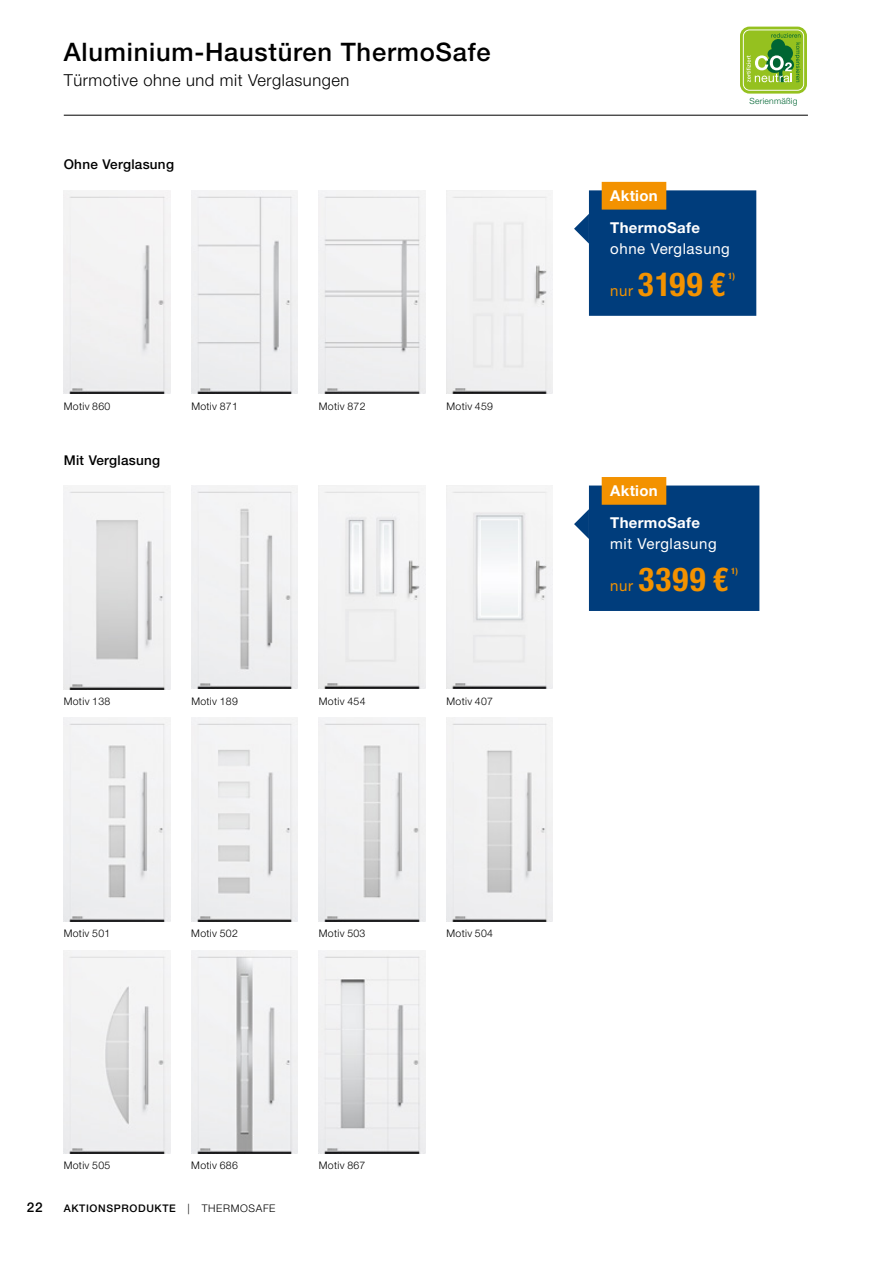
<style>
.page{position:relative;width:893px;height:1263px;background:#fff}
.page>*{position:absolute;margin:0;border:0;box-sizing:border-box;transform-origin:0 0}
.t1{font:700 condensed 33px "Hoermann Helvetica Neue";letter-spacing:.04em;color:#f39200}
.t2{font:500 25.5px "Hoermann Helvetica Neue";letter-spacing:.03em;color:#000}
.t3{font:300 16.5px "Hoermann Helvetica Neue";letter-spacing:.03em;color:#000}
.t4{font:700 15px "Hoermann Helvetica Neue";letter-spacing:.02em;color:#fff}
.t5{font:15px "Hoermann Helvetica Neue Rm";letter-spacing:.04em;color:#fff}
.t6{font:500 13.5px "Hoermann Helvetica Neue";letter-spacing:.02em;color:#000}
.t7{font:300 10.5px "Hoermann Helvetica Neue";letter-spacing:.03em;color:#000}
.t8{font:500 10.5px "Hoermann Helvetica Neue";letter-spacing:.06em;color:#000}
.t9{font:700 condensed 8.7px "Hoermann Helvetica Neue";color:#f39200}
.t10{font:300 8.55px "Hoermann Helvetica Neue";letter-spacing:.03em;color:#006533}
.s1{font-weight:300}
.s2{font-family:"Hoermann Helvetica Neue Rm";font-weight:400;font-stretch:normal;font-size:15px}
</style>
<div class="page">
<div style="left:64px;top:190px;width:106px;height:204px;background:#f2f1f2"></div>
<img style="left:64px;top:486px;width:106px;height:203px">
<img style="left:191px;top:190px;width:107px;height:204px">
<img style="left:319px;top:190px;width:106px;height:204px">
<div style="left:446px;top:190px;width:107px;height:204px;background:#f1f1f1"></div>
<img style="left:64px;top:718px;width:106px;height:203px">
<img style="left:191px;top:485px;width:107px;height:204px">
<img style="left:446px;top:485px;width:107px;height:204px">
<img style="left:319px;top:485px;width:106px;height:204px">
<img style="left:191px;top:718px;width:107px;height:203px">
<img style="left:64px;top:950px;width:106px;height:203px">
<img style="left:191px;top:950px;width:107px;height:203px">
<img style="left:319px;top:950px;width:106px;height:203px">
<img style="left:446px;top:718px;width:107px;height:203px">
<img style="left:319px;top:718px;width:106px;height:203px">
<svg style="left:574px;top:182px;width:182px;height:134px;background:#2e5981"></svg>
<svg style="left:574px;top:477px;width:185px;height:134px;background:#2d5881"></svg>
<div style="left:741px;top:28px;width:64px;height:64px;background:#95c11f;border-radius:8px"></div>
<div style="left:739px;top:26px;width:69px;height:69px;border:5px solid #fff;border-radius:8px"></div>
<div style="left:740px;top:27px;width:67px;height:67px;border:3px solid #95c11f;border-radius:8px"></div>
<svg style="left:746px;top:33px;width:55px;height:49px"></svg>
<hr style="left:64px;top:115px;width:744px;height:1px;background:#000">
<h2 class="t2" style="left:64px;top:34px;width:428px">Aluminium-Haustüren ThermoSafe</h2>
<h3 class="t3" style="left:64px;top:69px;width:287px">Türmotive ohne und mit Verglasungen</h3>
<p class="t6" style="left:64px;top:155px;width:112px">Ohne Verglasung</p>
<p class="t7" style="left:64px;top:399px;width:48px">Motiv 860</p>
<p class="t7" style="left:191px;top:399px;width:48px">Motiv 871</p>
<p class="t7" style="left:319px;top:399px;width:48px">Motiv 872</p>
<p class="t7" style="left:446px;top:399px;width:48px">Motiv 459</p>
<p class="t6" style="left:64px;top:450px;width:98px">Mit Verglasung</p>
<p class="t7" style="left:64px;top:694px;width:48px">Motiv 138</p>
<p class="t7" style="left:191px;top:694px;width:48px">Motiv 189</p>
<p class="t7" style="left:319px;top:694px;width:48px">Motiv 454</p>
<p class="t7" style="left:446px;top:694px;width:48px">Motiv 407</p>
<p class="t7" style="left:64px;top:926px;width:48px">Motiv 501</p>
<p class="t7" style="left:191px;top:926px;width:48px">Motiv 502</p>
<p class="t7" style="left:319px;top:926px;width:48px">Motiv 503</p>
<p class="t7" style="left:446px;top:926px;width:48px">Motiv 504</p>
<p class="t6" style="left:27px;top:1198px;width:17px">22</p>
<p class="t7" style="left:64px;top:1158px;width:48px">Motiv 505</p>
<p class="t7" style="left:191px;top:1158px;width:48px">Motiv 686</p>
<p class="t7" style="left:319px;top:1158px;width:48px">Motiv 867</p>
<p class="t8" style="left:64px;top:1201px;width:213px">AKTIONSPRODUKTE <span class="s1">| THERMOSAFE</span></p>
<p class="t10" style="left:749px;top:95px;width:49px">Serienmäßig</p>
<h3 class="t4" style="left:610px;top:185px;width:49px">Aktion</h3>
<h3 class="t4" style="left:610px;top:217px;width:91px">ThermoSafe</h3>
<h3 class="t5" style="left:610px;top:238px;width:121px">ohne Verglasung</h3>
<h1 class="t1" style="left:610px;top:262px;width:117px"><span class="s2">nur</span> 3199 €</h1>
<p class="t9" style="left:728px;top:270px;width:9px">1)</p>
<h3 class="t4" style="left:610px;top:480px;width:49px">Aktion</h3>
<h3 class="t4" style="left:610px;top:512px;width:91px">ThermoSafe</h3>
<h3 class="t5" style="left:610px;top:533px;width:108px">mit Verglasung</h3>
<h1 class="t1" style="left:610px;top:557px;width:120px"><span class="s2">nur</span> 3399 €</h1>
<p class="t9" style="left:731px;top:565px;width:9px">1)</p>
</div>
